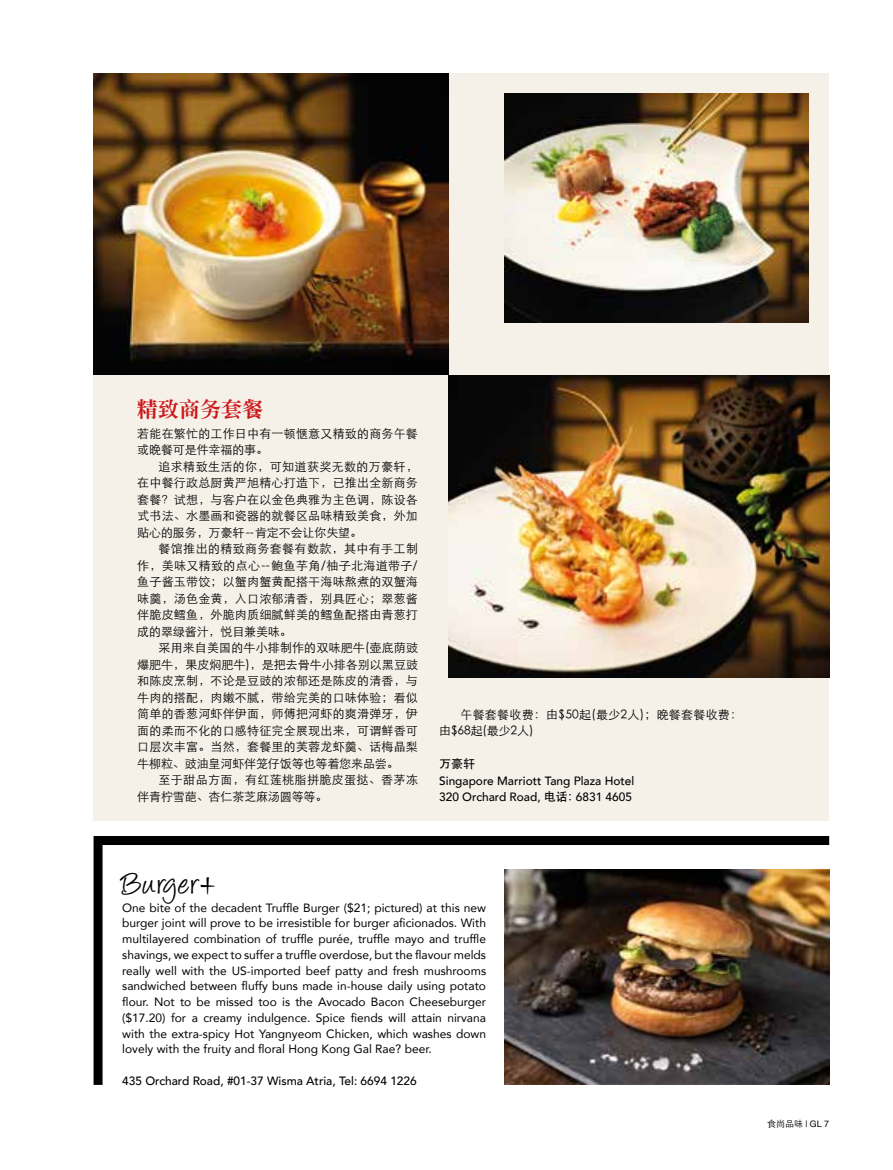
<style>
.page{position:relative;width:893px;height:1170px;background:#fff}
.page>*{position:absolute;margin:0;border:0;box-sizing:border-box;transform-origin:0 0}
.t1{font:36px "Angelina";letter-spacing:.05em;color:#000}
.t2{font:800 21px "GB Inn Ming";color:#cd171a}
.t3{font:12px/15.8px "Avenir";color:#000;text-align:justify}
.t4{font:12px/16.5px "ST Xihei";letter-spacing:.015em;color:#000}
.t5{font:500 12px/16.5px "Avenir";color:#000}
.t6{font:12px "ST Heiti";color:#000}
.t7{font:9px "ST Xihei";color:#000}
.s1{font-family:"ST Heiti";font-weight:400}
.s2{font-family:"Aubrey"}
.s3{font-family:"Helvetica Neue"}
</style>
<div class="page">
<div style="left:94px;top:73px;width:735px;height:748px;background:#f5f1e9"></div>
<img style="left:504px;top:94px;width:305px;height:228px">
<img style="left:449px;top:376px;width:380px;height:302px">
<img style="left:94px;top:73px;width:354px;height:302px">
<img style="left:93px;top:836px;width:737px;height:249px">
<h2 class="t2" style="left:137px;top:398px;width:127px">精致商务套餐</h2>
<p class="t4" style="left:137px;top:425px;width:282px">若能在繁忙的工作日中有一顿惬意又精致的商务午餐或晚餐可是件幸福的事。</p>
<p class="t4" style="left:137px;top:458px;width:282px;text-align:justify;text-indent:21px">追求精致生活的你，可知道获奖无数的万豪轩，在中餐行政总厨黄严旭精心打造下，已推出全新商务套餐？试想，与客户在以金色典雅为主色调，陈设各式书法、水墨画和瓷器的就餐区品味精致美食，外加贴心的服务，万豪轩 --肯定不会让你失望。</p>
<p class="t4" style="left:137px;top:540px;width:282px;text-align:justify;text-indent:21px">餐馆推出的精致商务套餐有数款，其中有手工制作，美味又精致的点心--鲍鱼芋角/柚子北海道带子/鱼子酱玉带饺；以蟹肉蟹黄配搭干海味熬煮的双蟹海味羹，汤色金黄，入口浓郁清香，别具匠心；翠葱酱伴脆皮鳕鱼，外脆肉质细腻鲜美的鳕鱼配搭由青葱打成的翠绿酱汁，悦目兼美味。</p>
<p class="t4" style="left:137px;top:639px;width:282px;text-align:justify;text-indent:21px">采用来自美国的牛小排制作的双味肥牛(壶底荫豉爆肥牛，果皮焖肥牛)，是把去骨牛小排各别以黑豆豉和陈皮烹制，不论是豆豉的浓郁还是陈皮的清香，与牛肉的搭配，肉嫩不腻，带给完美的口味体验；看似简单的香葱河虾伴伊面，师傅把河虾的爽滑弹牙，伊面的柔而不化的口感特征完全展现出来，可谓鲜香可口层次丰富。当然，套餐里的芙蓉龙虾羹、话梅晶梨牛柳粒、豉油皇河虾伴笼仔饭等也等着您来品尝。</p>
<p class="t4" style="left:137px;top:771px;width:282px;text-indent:21px">至于甜品方面，有红莲桃脂拼脆皮蛋挞、香茅冻伴青柠雪葩、杏仁茶芝麻汤圆等等。</p>
<p class="t4" style="left:439px;top:706px;width:305px;text-indent:21px">午餐套餐收费：由$50起(最少2人)；晚餐套餐收费：由$68起(最少2人)</p>
<p class="t6" style="left:439px;top:757px;width:37px">万豪轩</p>
<p class="t5" style="left:439px;top:771px;width:197px">Singapore Marriott Tang Plaza Hotel<br>320 Orchard Road, <span class="s1">电话：</span>6831 4605</p>
<h1 class="t1" style="left:122px;top:868px;width:184px">Burger<span class="s2">+</span>++</h1>
<p class="t3" style="left:122px;top:899px;width:365px">One bite of the decadent Truffle Burger ($21; pictured) at this new burger joint will prove to be irresistible for burger aficionados. With multilayered combination of truffle purée, truffle mayo and truffle shavings, we expect to suffer a truffle overdose, but the flavour melds really well with the US-imported beef patty and fresh mushrooms sandwiched between fluffy buns made in-house daily using potato flour. Not to be missed too is the Avocado Bacon Cheeseburger ($17.20) for a creamy indulgence. Spice fiends will attain nirvana with the extra-spicy Hot Yangnyeom Chicken, which washes down lovely with the fruity and floral Hong Kong Gal Rae? beer.</p>
<p class="t5" style="left:122px;top:1071px;width:296px">435 Orchard Road, #01-37 Wisma Atria, Tel: 6694 1226</p>
<p class="t7" style="left:767px;top:1119px;width:64px">食尚品味 <span class="s3">| GL 7</span></p>
</div>
